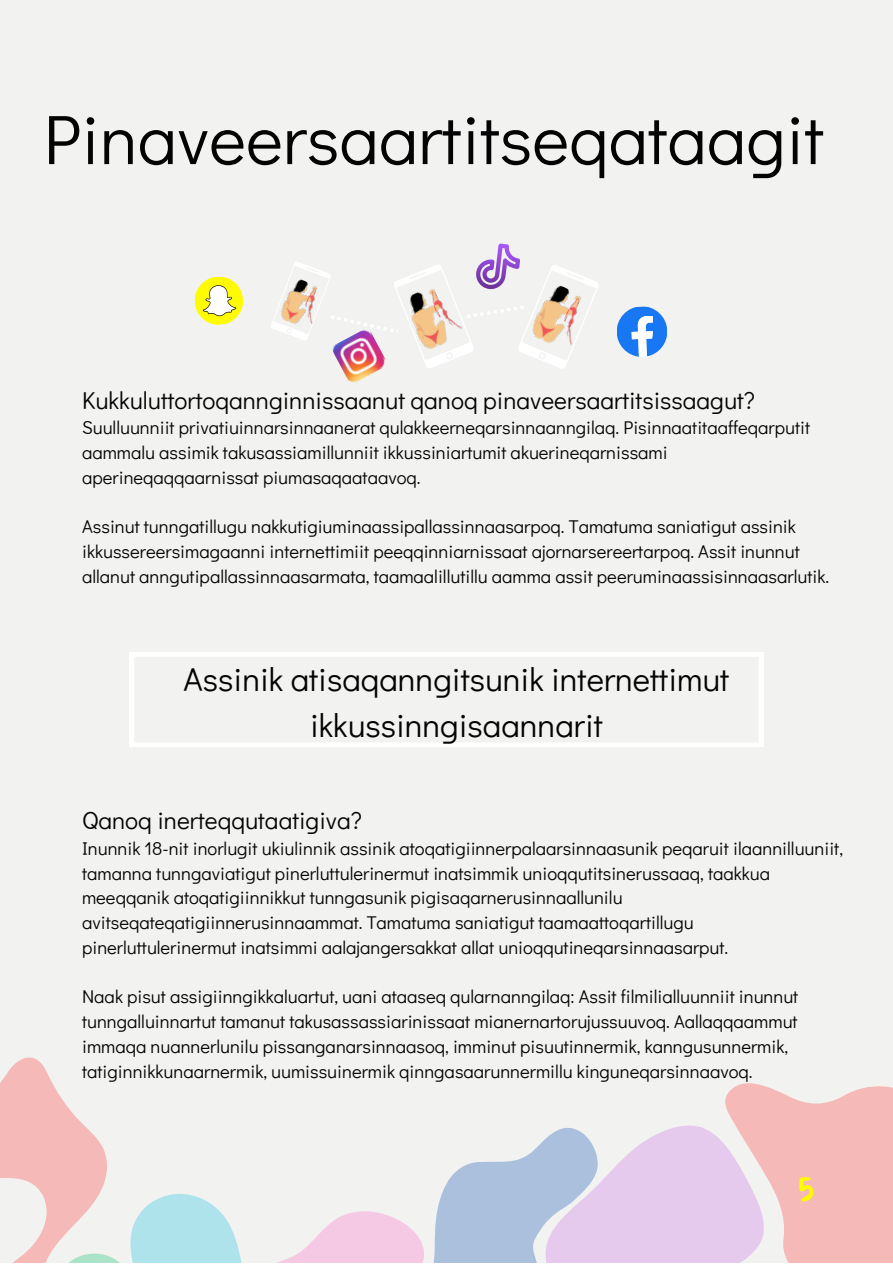
<style>
.page{position:relative;width:893px;height:1264px;background:#fff}
.page>*{position:absolute;margin:0;border:0;box-sizing:border-box;transform-origin:0 0}
.t1{font:70.2px "Didact Gothic";color:#030303}
.t2{font:33px/46px "Didact Gothic";color:#030303;text-align:center}
.t3{font:100 33px "More Sugar";color:#fffc00}
.t4{font:24.45px "Didact Gothic";color:#030303}
.t5{font:18.45px/24.8px "Didact Gothic";color:#030303}
</style>
<div class="page">
<div style="left:0;top:0;width:892px;height:1262px;background:#f2f2f1"></div>
<svg style="left:471px;top:1141px;width:72px;height:121px;fill:#aac0dd"></svg>
<svg style="left:543px;top:1083px;width:349px;height:179px"></svg>
<svg style="left:0;top:1057px;width:471px;height:205px"></svg>
<svg style="left:617px;top:306px;width:50px;height:51px"></svg>
<svg style="left:195px;top:276px;width:48px;height:49px"></svg>
<img style="left:342px;top:370px;width:37px;height:13px">
<svg style="left:271px;top:243px;width:328px;height:127px"></svg>
<svg style="left:130px;top:652px;width:633px;height:95px"></svg>
<img style="left:278px;top:277px;width:47px;height:53px">
<p class="t1" style="left:43px;top:91px;width:781px">Pinaveersaartitseqataagit</p>
<p class="t4" style="left:82px;top:383px;width:674px">Kukkuluttortoqannginnissaanut qanoq pinaveersaartitsissaagut?</p>
<p class="t5" style="left:82px;top:415px;width:729px">Suulluunniit privatiuinnarsinnaanerat qulakkeerneqarsinnaanngilaq. Pisinnaatitaaffeqarputit aammalu assimik takusassiamillunniit ikkussiniartumit akuerineqarnissami aperineqaqqaarnissat piumasaqaataavoq.</p>
<p class="t5" style="left:82px;top:513px;width:748px">Assinut tunngatillugu nakkutigiuminaassipallassinnaasarpoq. Tamatuma saniatigut assinik ikkussereersimagaanni internettimiit peeqqinniarnissaat ajornarsereertarpoq. Assit inunnut allanut anngutipallassinnaasarmata, taamaalillutillu aamma assit peeruminaassisinnaasarlutik.</p>
<p class="t2" style="left:184px;top:655px;width:547px">Assinik atisaqanngitsunik internettimut ikkussinngisaannarit</p>
<p class="t4" style="left:82px;top:803px;width:281px">Qanoq inerteqqutaatigiva?</p>
<p class="t5" style="left:82px;top:835px;width:762px">Inunnik 18-nit inorlugit ukiulinnik assinik atoqatigiinnerpalaarsinnaasunik peqaruit ilaannilluuniit, tamanna tunngaviatigut pinerluttulerinermut inatsimmik unioqqutitsinerussaaq, taakkua meeqqanik atoqatigiinnikkut tunngasunik pigisaqarnerusinnaallunilu avitseqateqatigiinnerusinnaammat. Tamatuma saniatigut taamaattoqartillugu pinerluttulerinermut inatsimmi aalajangersakkat allat unioqqutineqarsinnaasarput.</p>
<p class="t5" style="left:82px;top:983px;width:717px">Naak pisut assigiinngikkaluartut, uani ataaseq qularnanngilaq: Assit filmilialluunniit inunnut tunngalluinnartut tamanut takusassassiarinissaat mianernartorujussuuvoq. Aallaqqaammut immaqa nuannerlunilu pissanganarsinnaasoq, imminut pisuutinnermik, kanngusunnermik, tatiginnikkunaarnermik, uumissuinermik qinngasaarunnermillu kinguneqarsinnaavoq.</p>
<p class="t3" style="left:798px;top:1171px;width:18px">5</p>
</div>
